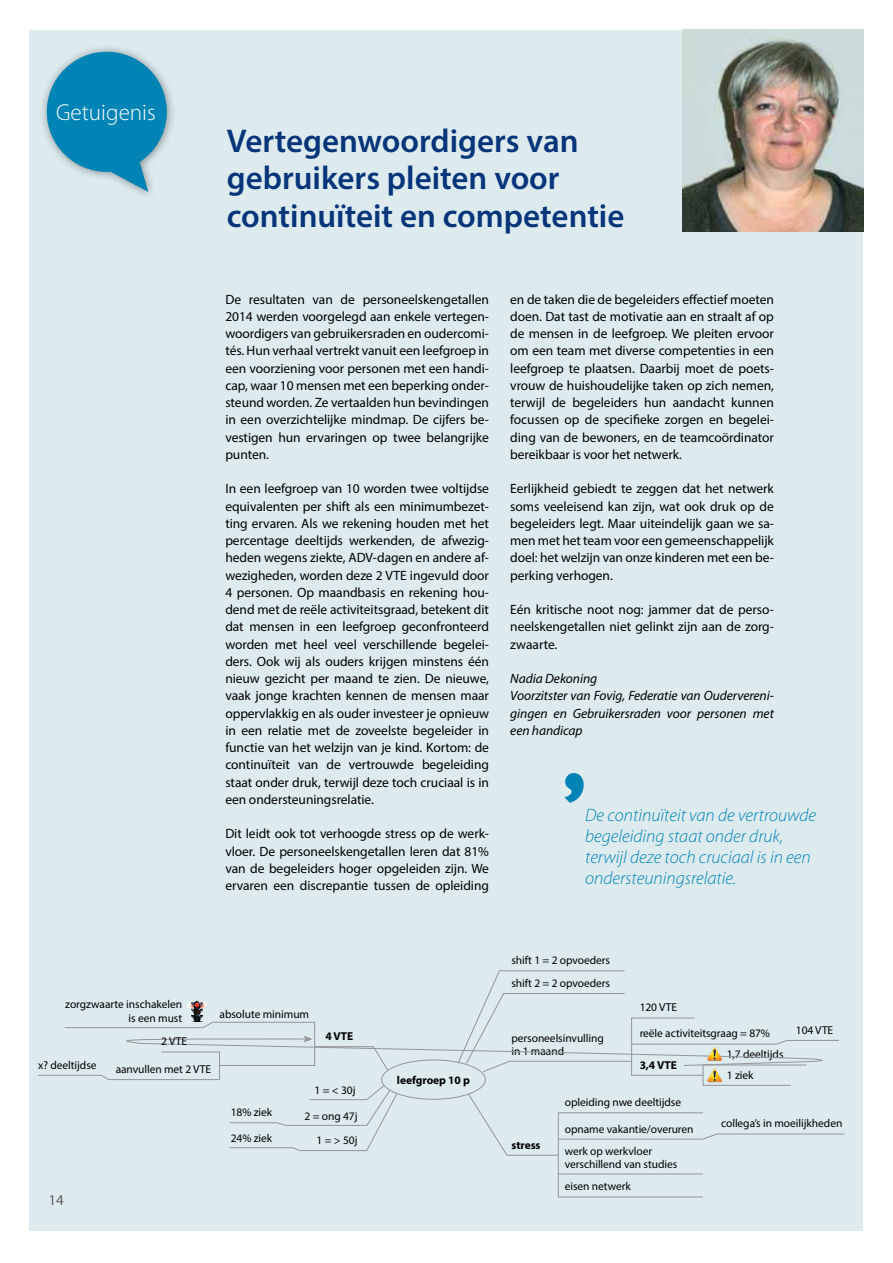
<style>
.page{position:relative;width:893px;height:1263px;background:#fff}
.page>*{position:absolute;margin:0;border:0;box-sizing:border-box;transform-origin:0 0}
.t1{font:600 33px/37.5px "Myriad Pro";color:#06357a}
.t2{font:300 23.1px "Myriad Pro";color:#fff}
.t3{font:italic 300 18px/21px "Myriad Pro";color:#0084b6}
.t4{font:15px "Myriad Pro";color:#58595b}
.t5{font:13.5px/17.2px "Myriad Pro";letter-spacing:-.005em;color:#000;text-align:justify}
.t6{font:italic 13.5px/17.2px "Myriad Pro";letter-spacing:-.005em;color:#000}
.t7{font:11.4px/13.8px "Myriad Pro";letter-spacing:-.005em;color:#000}
.t8{font:700 11.4px "Myriad Pro";letter-spacing:-.005em;color:#000}
</style>
<div class="page">
<div style="left:30px;top:30px;width:833px;height:1200px;background:#ddebef"></div>
<div style="left:38px;top:43px;width:139px;height:157px;background:#000;opacity:.4"></div>
<svg style="left:47px;top:52px;width:120px;height:140px"></svg>
<img style="left:683px;top:30px;width:180px;height:201px">
<svg style="left:38px;top:970px;width:807px;height:228px"></svg>
<svg style="left:564px;top:773px;width:20px;height:30px"></svg>
<h2 class="t2" style="left:56px;top:98px;width:101px">Getuigenis</h2>
<h1 class="t1" style="left:227px;top:121px;width:399px">Vertegenwoordigers van gebruikers pleiten voor continuïteit en competentie</h1>
<p class="t5" style="left:225px;top:290px;width:265px">De resultaten van de personeelskengetallen 2014 werden voorgelegd aan enkele vertegen&shy;woordigers van gebruikersraden en oudercomi&shy;tés. Hun verhaal vertrekt vanuit een leefgroep in een voorziening voor personen met een handi&shy;cap, waar 10 mensen met een beperking onder&shy;steund worden. Ze vertaalden hun bevindingen in een overzichtelijke mindmap. De cijfers be&shy;vestigen hun ervaringen op twee belangrijke punten.</p>
<p class="t5" style="left:225px;top:480px;width:265px">In een leefgroep van 10 worden twee voltijdse equivalenten per shift als een minimumbezet&shy;ting ervaren. Als we rekening houden met het percentage deeltijds werkenden, de afwezig&shy;heden wegens ziekte, ADV-dagen en andere af&shy;wezigheden, worden deze 2 VTE ingevuld door 4 personen. Op maandbasis en rekening hou&shy;dend met de reële activiteitsgraad, betekent dit dat mensen in een leefgroep geconfronteerd worden met heel veel verschillende begelei&shy;ders. Ook wij als ouders krijgen minstens één nieuw gezicht per maand te zien. De nieuwe, vaak jonge krachten kennen de mensen maar oppervlakkig en als ouder investeer je opnieuw in een relatie met de zoveelste begeleider in functie van het welzijn van je kind. Kortom: de continuïteit van de vertrouwde begeleiding staat onder druk, terwijl deze toch cruciaal is in een ondersteuningsrelatie.</p>
<p class="t5" style="left:225px;top:825px;width:265px">Dit leidt ook tot verhoogde stress op de werk&shy;vloer. De personeelskengetallen leren dat 81% van de begeleiders hoger opgeleiden zijn. We ervaren een discrepantie tussen de opleiding</p>
<p class="t5" style="left:510px;top:290px;width:265px">en de taken die de begeleiders effectief moeten doen. Dat tast de motivatie aan en straalt af op de mensen in de leefgroep. We pleiten ervoor om een team met diverse competenties in een leefgroep te plaatsen. Daarbij moet de poets&shy;vrouw de huishoudelijke taken op zich nemen, terwijl de begeleiders hun aandacht kunnen focussen op de specifieke zorgen en begelei&shy;ding van de bewoners, en de teamcoördinator bereikbaar is voor het netwerk.</p>
<p class="t5" style="left:510px;top:480px;width:265px">Eerlijkheid gebiedt te zeggen dat het netwerk soms veeleisend kan zijn, wat ook druk op de begeleiders legt. Maar uiteindelijk gaan we sa&shy;men met het team voor een gemeenschappelijk doel: het welzijn van onze kinderen met een be&shy;perking verhogen.</p>
<p class="t5" style="left:510px;top:601px;width:265px">Eén kritische noot nog: jammer dat de perso&shy;neelskengetallen niet gelinkt zijn aan de zorg&shy;zwaarte.</p>
<p class="t6" style="left:510px;top:670px;width:265px">Nadia Dekoning<br>Voorzitster van Fovig, Federatie van Oudervereni&shy;gingen en Gebruikersraden voor personen met een handicap</p>
<h3 class="t3" style="left:585px;top:805px;width:232px">De continuïteit van de vertrouwde begeleiding staat onder druk, terwijl deze toch cruciaal is in een ondersteuningsrelatie.</h3>
<p class="t7" style="left:511px;top:949px;width:100px;line-height:22.8px">shift 1 = 2 opvoeders shift 2 = 2 opvoeders</p>
<p class="t7" style="left:65px;top:997px;width:118px;text-align:right">zorgzwaarte inschakelen is een must</p>
<p class="t7" style="left:220px;top:1007px;width:91px">absolute minimum</p>
<p class="t7" style="left:38px;top:1058px;width:60px">x? deeltijdse</p>
<p class="t7" style="left:116px;top:1062px;width:97px">aanvullen met 2 VTE</p>
<p class="t7" style="left:161px;top:1034px;width:27px">2 VTE</p>
<p class="t8" style="left:325px;top:1028px;width:29px">4 VTE</p>
<p class="t4" style="left:48px;top:1190px;width:17px">14</p>
<p class="t7" style="left:231px;top:1105px;width:43px">18% ziek</p>
<p class="t7" style="left:231px;top:1130px;width:43px">24% ziek</p>
<p class="t7" style="left:315px;top:1082px;width:42px">1 = &lt; 30j</p>
<p class="t7" style="left:304px;top:1103px;width:55px;line-height:24.5px;text-align:right">2 = ong 47j<br>1 = &gt; 50j</p>
<p class="t8" style="left:397px;top:1072px;width:75px">leefgroep 10 p</p>
<p class="t7" style="left:511px;top:1031px;width:94px">personeelsinvulling in 1 maand</p>
<p class="t7" style="left:640px;top:1000px;width:39px">120 VTE</p>
<p class="t7" style="left:640px;top:1026px;width:132px">reële activiteitsgraag = 87%</p>
<p class="t8" style="left:640px;top:1057px;width:39px">3,4 VTE</p>
<p class="t7" style="left:727px;top:1047px;width:58px">1,7 deeltijds</p>
<p class="t7" style="left:727px;top:1068px;width:28px">1 ziek</p>
<p class="t7" style="left:796px;top:1023px;width:39px">104 VTE</p>
<p class="t8" style="left:511px;top:1137px;width:31px">stress</p>
<p class="t7" style="left:565px;top:1095px;width:118px">opleiding nwe deeltijdse</p>
<p class="t7" style="left:565px;top:1121px;width:130px">opname vakantie/overuren</p>
<p class="t7" style="left:565px;top:1145px;width:114px;line-height:12.3px">werk op werkvloer verschillend van studies</p>
<p class="t7" style="left:565px;top:1179px;width:68px">eisen netwerk</p>
<p class="t7" style="left:721px;top:1116px;width:123px">collega’s in moeilijkheden</p>
</div>
